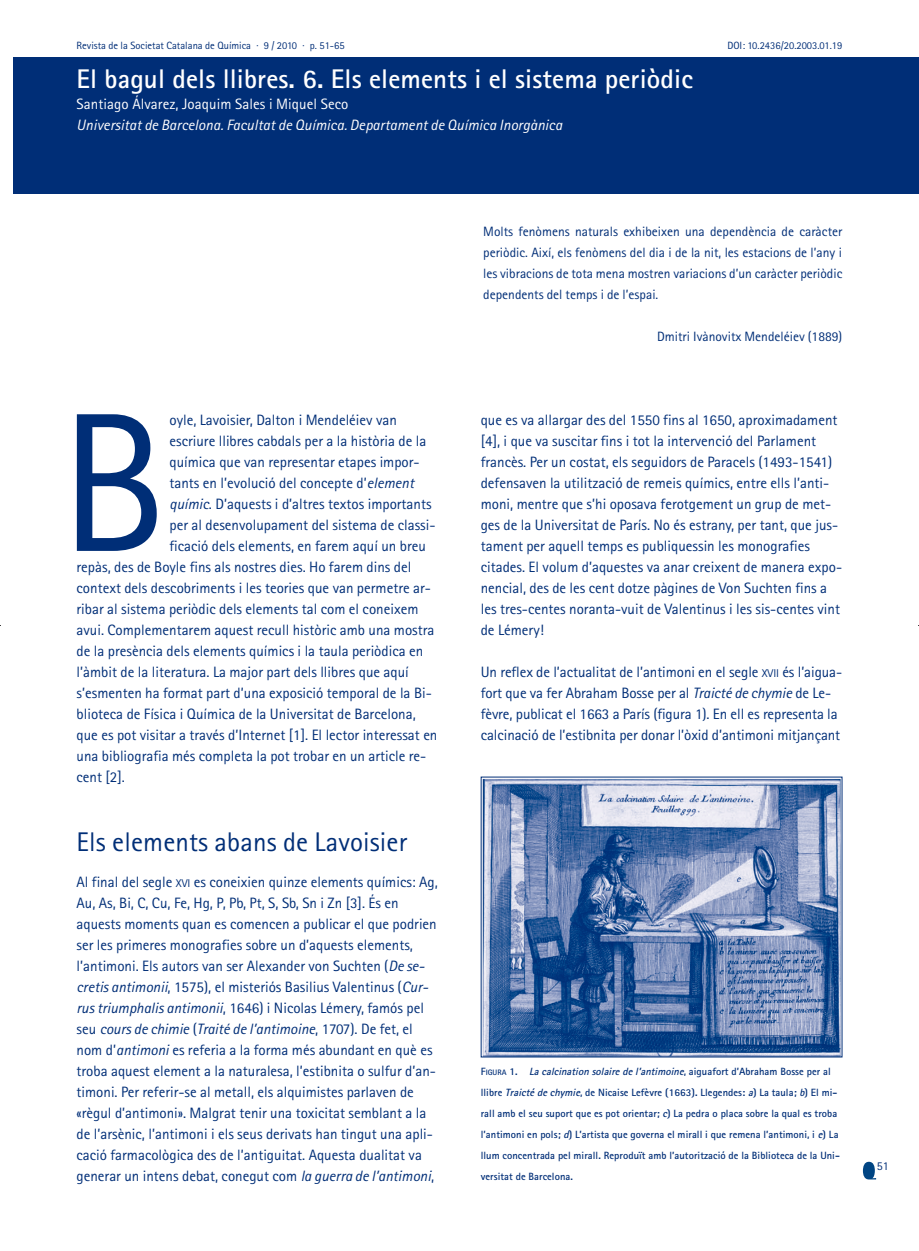
<style>
.page{position:relative;width:919px;height:1251px;background:#fff}
.page>*{position:absolute;margin:0;border:0;box-sizing:border-box;transform-origin:0 0}
.t1{font:198px "Rotis Sans Serif";color:#002e77}
.t2{font:700 27px "Rotis Sans Serif";letter-spacing:.005em;color:#fff}
.t3{font:27px "Rotis Sans Serif";letter-spacing:.005em;color:#002e77}
.t4{font:15px/21px "Rotis Sans Serif";color:#002e77}
.t5{font:italic 15px "Rotis Sans Serif";letter-spacing:.005em;color:#fff}
.t6{font:15px "Rotis Sans Serif";letter-spacing:.005em;color:#fff}
.t7{font:13.5px/21px "Rotis Sans Serif";color:#002e77;text-align:justify}
.t8{font:12px "Rotis Sans Serif";color:#002e77}
.t9{font:700 10.5px/21px "Rotis Sans Serif";letter-spacing:.005em;color:#002e77}
.t10{font:10.5px "Rotis Sans Serif";color:#002e77}
.s1{font-style:italic}
.s2{font-size:11.25px}
.s3{font-size:7.8px}
</style>
<div class="page">
<div style="left:13px;top:58px;width:905px;height:136px;background:#002e77"></div>
<svg style="left:867px;top:1161px;width:9px;height:19px"></svg>
<svg style="left:862px;top:1162px;width:14px;height:17px"></svg>
<img style="left:483px;top:779px;width:357px;height:276px">
<p class="t10" style="left:77px;top:42px;width:269px">Revista de la Societat Catalana de Química · 9 / 2010 · p. 51-65</p>
<p class="t10" style="left:727px;top:42px;width:116px">DOI: 10.2436/20.2003.01.19</p>
<h2 class="t2" style="left:77px;top:70px;width:617px">El bagul dels llibres. 6. Els elements i el sistema periòdic</h2>
<p class="t6" style="left:77px;top:99px;width:273px">Santiago Álvarez, Joaquim Sales i Miquel Seco</p>
<p class="t5" style="left:77px;top:120px;width:487px">Universitat de Barcelona. Facultat de Química. Departament de Química Inorgànica</p>
<h1 class="t1" style="left:60px;top:414px;width:108px">B</h1>
<p class="t4" style="left:169px;top:411px;width:229px">oyle, Lavoisier, Dalton i Mendeléiev van</p>
<p class="t4" style="left:169px;top:432px;width:258px">escriure llibres cabdals per a la història de la</p>
<p class="t4" style="left:169px;top:453px;width:252px">química que van representar etapes impor-</p>
<p class="t4" style="left:169px;top:474px;width:246px">tants en l’evolució del concepte d’<span class="s1">element</span></p>
<p class="t4" style="left:169px;top:495px;width:263px"><span class="s1">químic</span>. D’aquests i d’altres textos importants</p>
<p class="t4" style="left:169px;top:516px;width:267px">per al desenvolupament del sistema de classi-</p>
<p class="t4" style="left:169px;top:537px;width:258px">ficació dels elements, en farem aquí un breu</p>
<p class="t4" style="left:77px;top:558px;width:336px">repàs, des de Boyle fins als nostres dies. Ho farem dins del</p>
<p class="t4" style="left:77px;top:579px;width:356px">context dels descobriments i les teories que van permetre ar-</p>
<p class="t4" style="left:77px;top:600px;width:343px">ribar al sistema periòdic dels elements tal com el coneixem</p>
<p class="t4" style="left:77px;top:621px;width:359px">avui. Complementarem aquest recull històric amb una mostra</p>
<p class="t4" style="left:77px;top:642px;width:348px">de la presència dels elements químics i la taula periòdica en</p>
<p class="t4" style="left:77px;top:663px;width:334px">l’àmbit de la literatura. La major part dels llibres que aquí</p>
<p class="t4" style="left:77px;top:684px;width:357px">s’esmenten ha format part d’una exposició temporal de la Bi-</p>
<p class="t4" style="left:77px;top:705px;width:340px">blioteca de Física i Química de la Universitat de Barcelona,</p>
<p class="t4" style="left:77px;top:726px;width:362px">que es pot visitar a través d’Internet [1]. El lector interessat en</p>
<p class="t4" style="left:77px;top:747px;width:351px">una bibliografia més completa la pot trobar en un article re-</p>
<p class="t4" style="left:77px;top:768px;width:50px">cent [2].</p>
<h2 class="t3" style="left:77px;top:832px;width:332px">Els elements abans de Lavoisier</h2>
<p class="t4" style="left:77px;top:873px;width:363px">Al final del segle <span class="s2">XVI</span> es coneixien quinze elements químics: Ag, Au, As, Bi, C, Cu, Fe, Hg, P, Pb, Pt, S, Sb, Sn i Zn [3]. És en aquests moments quan es comencen a publicar el que podrien ser les primeres monografies sobre un d’aquests elements, l’antimoni. Els autors van ser Alexander von Suchten (<span class="s1">De se&shy;cretis antimonii</span>, 1575), el misteriós Basilius Valentinus (<span class="s1">Cur&shy;rus triumphalis antimonii</span>, 1646) i Nicolas Lémery, famós pel seu <span class="s1">cours de chimie</span> (<span class="s1">Traité de l’antimoine</span>, 1707). De fet, el nom d’<span class="s1">antimoni</span> es referia a la forma més abundant en què es troba aquest element a la naturalesa, l’estibnita o sulfur d’an&shy;timoni. Per referir-se al metall, els alquimistes parlaven de «règul d’antimoni». Malgrat tenir una toxicitat semblant a la de l’arsènic, l’antimoni i els seus derivats han tingut una apli&shy;cació farmacològica des de l’antiguitat. Aquesta dualitat va generar un intens debat, conegut com <span class="s1">la guerra de l’antimoni</span>,</p>
<p class="t7" style="left:483px;top:222px;width:360px">Molts fenòmens naturals exhibeixen una dependència de caràcter periòdic. Així, els fenòmens del dia i de la nit, les estacions de l’any i les vibracions de tota mena mostren variacions d’un caràcter periòdic dependents del temps i de l’espai.</p>
<p class="t7" style="left:657px;top:327px;width:187px">Dmitri Ivànovitx Mendeléiev (1889)</p>
<p class="t4" style="left:480px;top:411px;width:363px">que es va allargar des del 1550 fins al 1650, aproximadament [4], i que va suscitar fins i tot la intervenció del Parlament francès. Per un costat, els seguidors de Paracels (1493-1541) defensaven la utilització de remeis químics, entre ells l’anti&shy;moni, mentre que s’hi oposava ferotgement un grup de met&shy;ges de la Universitat de París. No és estrany, per tant, que jus&shy;tament per aquell temps es publiquessin les monografies citades. El volum d’aquestes va anar creixent de manera expo&shy;nencial, des de les cent dotze pàgines de Von Suchten fins a les tres-centes noranta-vuit de Valentinus i les sis-centes vint de Lémery!</p>
<p class="t4" style="left:480px;top:663px;width:363px">Un reflex de l’actualitat de l’antimoni en el segle <span class="s2">XVII</span> és l’aigua&shy;fort que va fer Abraham Bosse per al <span class="s1">Traicté de chymie</span> de Le&shy;fèvre, publicat el 1663 a París (figura 1). En ell es representa la calcinació de l’estibnita per donar l’òxid d’antimoni mitjançant</p>
<p class="t9" style="left:480px;top:1062px;width:360px">F<span class="s3">IGURA</span> 1. <span class="s1">La calcination solaire de l’antimoine</span>, aiguafort d’Abraham Bosse per al llibre <span class="s1">Traicté de chymie</span>, de Nicaise Lefèvre (1663). Llegendes: <span class="s1">a</span>) La taula; <span class="s1">b</span>) El mi&shy;rall amb el seu suport que es pot orientar; <span class="s1">c</span>) La pedra o placa sobre la qual es troba l’antimoni en pols; <span class="s1">d</span>) L’artista que governa el mirall i que remena l’antimoni, i <span class="s1">e</span>) La llum concentrada pel mirall. Reproduït amb l’autorització de la Biblioteca de la Uni&shy;versitat de Barcelona.</p>
<p class="t8" style="left:876px;top:1162px;width:14px">51</p>
</div>
